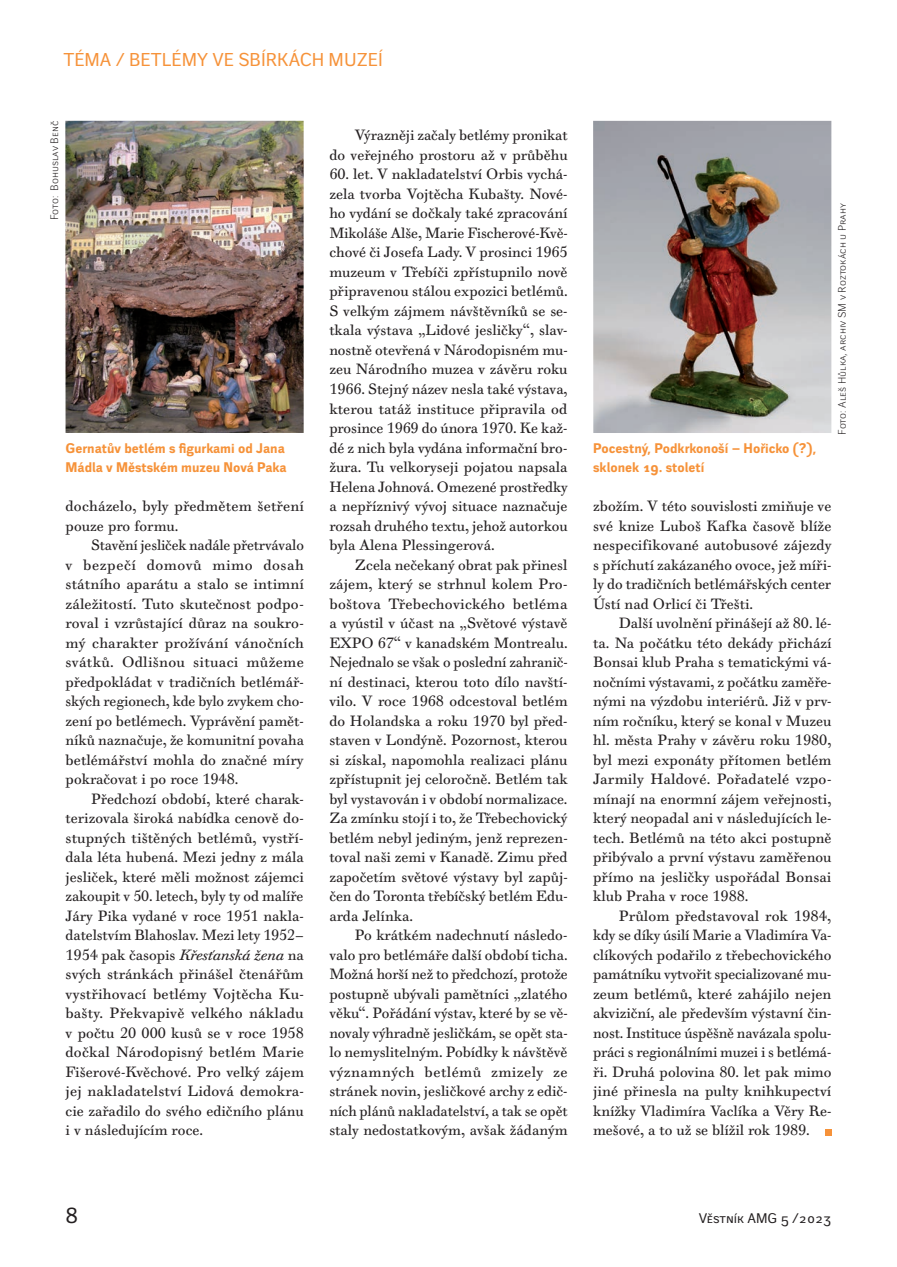
<style>
.page{position:relative;width:897px;height:1267px;background:#fff}
.page>*{position:absolute;margin:0;border:0;box-sizing:border-box;transform-origin:0 0}
.t1{font:21px "Walbaum Grotesk Text";color:#231f20}
.t2{font:18px "Walbaum Grotesk Text";color:#f69239}
.t3{font:14.25px/19.5px "Walbaum 10 Pro";color:#231f20;text-align:justify}
.t4{font:700 13.5px/19.5px "Walbaum Grotesk Text";color:#f69239}
.t5{font:13.5px "Walbaum Grotesk Text";color:#231f20}
.t6{font:10.5px "Walbaum Grotesk";color:#231f20}
.s1{font-style:italic}
</style>
<div class="page">
<img style="left:66px;top:121px;width:237px;height:312px">
<svg style="left:825px;top:1129px;width:6px;height:6px"></svg>
<img style="left:593px;top:121px;width:238px;height:312px">
<p class="t2" style="left:63px;top:50px;width:320px">TÉMA / BETLÉMY VE SBÍRKÁCH M UZEÍ</p>
<p class="t6" style="left:49px;top:220px;width:101px;rotate:-90deg">Foto: Bohuslav Benč</p>
<p class="t4" style="left:66px;top:438px;width:222px">Gernatův betlém s figurkami od Jana<br>Mádla v Městském muzeu Nová Paka</p>
<p class="t3" style="left:66px;top:496px;width:240px">docházelo, byly předmětem šetření pouze pro formu.</p>
<p class="t3" style="left:66px;top:535px;width:240px;text-indent:26px">Stavění jesliček nadále přetrvávalo v bezpečí domovů mimo dosah státního aparátu a stalo se intimní záležitostí. Tuto skutečnost podpo&shy;roval i vzrůstající důraz na soukro&shy;mý charakter prožívání vánočních svátků. Odlišnou situaci můžeme předpokládat v tradičních betlémář&shy;ských regionech, kde bylo zvykem cho&shy;zení po betlémech. Vyprávění pamět&shy;níků naznačuje, že komunitní povaha betlémářství mohla do značné míry pokračovat i po roce 1948.</p>
<p class="t3" style="left:66px;top:789px;width:240px;text-indent:26px">Předchozí období, které charak&shy;terizovala široká nabídka cenově do&shy;stupných tištěných betlémů, vystří&shy;dala léta hubená. Mezi jedny z mála jesliček, které měli možnost zájemci zakoupit v 50. letech, byly ty od malíře Járy Pika vydané v roce 1951 nakla&shy;datelstvím Blahoslav. Mezi lety 1952– 1954 pak časopis <span class="s1">Křesťanská žena</span> na svých stránkách přinášel čtenářům vystřihovací betlémy Vojtěcha Ku&shy;bašty. Překvapivě velkého nákladu v počtu 20 000 kusů se v roce 1958 dočkal Národopisný betlém Marie Fišerové-Kvěchové. Pro velký zájem jej nakladatelství Lidová demokra&shy;cie zařadilo do svého edičního plánu i v následujícím roce.</p>
<p class="t3" style="left:329px;top:126px;width:240px;text-align:right">Výrazněji začaly betlémy pronikat<br>do veřejného prostoru až v průběhu</p>
<p class="t3" style="left:329px;top:165px;width:240px">60. let. V nakladatelství Orbis vychá&shy;zela tvorba Vojtěcha Kubašty. Nové&shy;ho vydání se dočkaly také zpracování Mikoláše Alše, Marie Fischerové-Kvě&shy;chové či Josefa Lady. V prosinci 1965 muzeum v Třebíči zpřístupnilo nově připravenou stálou expozici betlémů.<br>S velkým zájmem návštěvníků se se&shy;tkala výstava „Lidové jesličky“, slav&shy;nostně otevřená v Národopisném mu&shy;zeu Národního muzea v závěru roku 1966. Stejný název nesla také výstava, kterou tatáž instituce připravila od prosince 1969 do února 1970. Ke kaž&shy;dé z nich byla vydána informační bro&shy;žura. Tu velkoryseji pojatou napsala Helena Johnová. Omezené prostředky a nepříznivý vývoj situace naznačuje rozsah druhého textu, jehož autorkou byla Alena Plessingerová.</p>
<p class="t3" style="left:329px;top:555px;width:240px;text-indent:26px">Zcela nečekaný obrat pak přinesl zájem, který se strhnul kolem Pro&shy;boštova Třebechovického betléma a vyústil v účast na „Světové výstavě EXPO 67“ v kanadském Montrealu.<br>Nejednalo se však o poslední zahranič&shy;ní destinaci, kterou toto dílo navští&shy;vilo. V roce 1968 odcestoval betlém do Holandska a roku 1970 byl před&shy;staven v Londýně. Pozornost, kterou si získal, napomohla realizaci plánu zpřístupnit jej celoročně. Betlém tak byl vystavován i v období normalizace.<br>Za zmínku stojí i to, že Třebechovický betlém nebyl jediným, jenž reprezen&shy;toval naši zemi v Kanadě. Zimu před započetím světové výstavy byl zapůj&shy;čen do Toronta třebíčský betlém Edu&shy;arda Jelínka.</p>
<p class="t3" style="left:329px;top:925px;width:240px;text-indent:26px">Po krátkém nadechnutí následo&shy;valo pro betlémáře další období ticha.<br>Možná horší než to předchozí, protože postupně ubývali pamětníci „zlatého věku“. Pořádání výstav, které by se vě&shy;novaly výhradně jesličkám, se opět sta&shy;lo nemyslitelným. Pobídky k návštěvě významných betlémů zmizely ze stránek novin, jesličkové archy z edič&shy;ních plánů nakladatelství, a tak se opět staly nedostatkovým, avšak žádaným</p>
<p class="t4" style="left:593px;top:438px;width:225px">Pocestný, Podkrkonoší – Hořicko (?), sklonek 19. století</p>
<p class="t6" style="left:836px;top:434px;width:233px;rotate:-90deg">Foto: Aleš Hůlka, archiv SM v Roztokách u Prahy</p>
<p class="t3" style="left:593px;top:496px;width:240px">zbožím. V této souvislosti zmiňuje ve své knize Luboš Kafka časově blíže nespecifikované autobusové zájezdy s příchutí zakázaného ovoce, jež míři&shy;ly do tradičních betlémářských center Ústí nad Orlicí či Třešti.</p>
<p class="t3" style="left:593px;top:613px;width:240px;text-indent:26px">Další uvolnění přinášejí až 80. lé&shy;ta. Na počátku této dekády přichází Bonsai klub Praha s tematickými vá&shy;nočními výstavami, z počátku zaměře&shy;nými na výzdobu interiérů. Již v prv&shy;ním ročníku, který se konal v Muzeu hl. města Prahy v závěru roku 1980, byl mezi exponáty přítomen betlém Jarmily Haldové. Pořadatelé vzpo&shy;mínají na enormní zájem veřejnosti, který neopadal ani v následujících le&shy;tech. Betlémů na této akci postupně přibývalo a první výstavu zaměřenou přímo na jesličky uspořádal Bonsai klub Praha v roce 1988.</p>
<p class="t3" style="left:593px;top:906px;width:240px;text-indent:26px">Průlom představoval rok 1984, kdy se díky úsilí Marie a Vladimíra Va&shy;clíkových podařilo z třebechovického památníku vytvořit specializované mu&shy;zeum betlémů, které zahájilo nejen akviziční, ale především výstavní čin&shy;nost. Instituce úspěšně navázala spolu&shy;práci s regionálními muzei i s betlémá&shy;ři. Druhá polovina 80. let pak mimo jiné přinesla na pulty knihkupectví knížky Vladimíra Vaclíka a Věry Re&shy;mešové, a to už se blížil rok 1989.</p>
<h1 class="t1" style="left:66px;top:1203px;width:14px">8</h1>
<p class="t5" style="left:698px;top:1210px;width:134px">VĚSTNÍK AMG 5 /2023</p>
</div>
